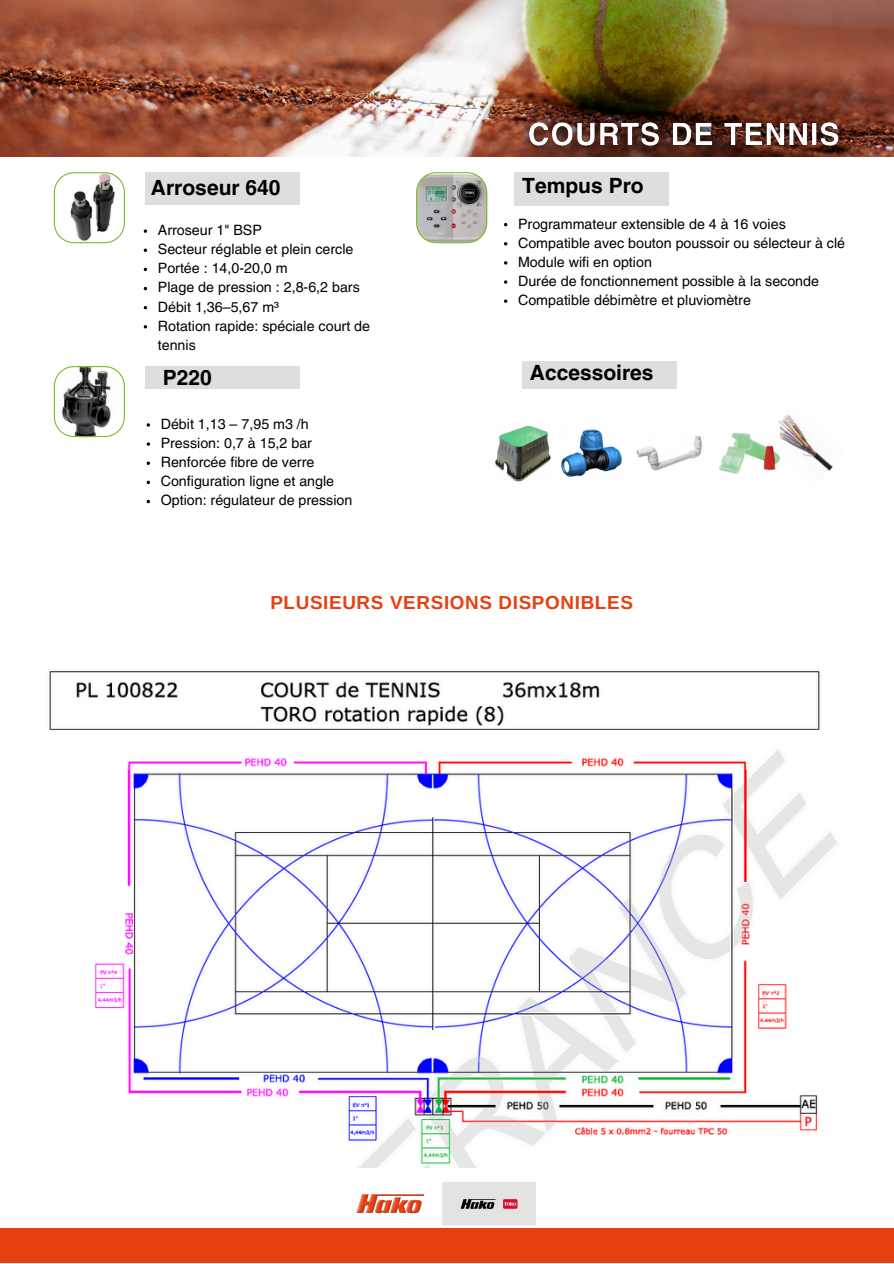
<style>
.page{position:relative;width:894px;height:1264px;background:#fff}
.page>*{position:absolute;margin:0;border:0;box-sizing:border-box;transform-origin:0 0}
.t1{font:700 21px "Helvetica LT Pro";color:#000}
.t2{font:700 18.9px "Arimo";letter-spacing:.035em;color:#e64011}
.t3{font:14.25px/19.2px "Helvetica LT Pro";color:#000}
</style>
<div class="page">
<svg style="left:54px;top:172px;width:71px;height:71px"></svg>
<svg style="left:416px;top:172px;width:71px;height:71px;background:#a9aca4"></svg>
<img style="left:49px;top:671px;width:788px;height:496px">
<img style="left:636px;top:436px;width:67px;height:35px">
<img style="left:561px;top:429px;width:61px;height:48px">
<img style="left:778px;top:414px;width:55px;height:57px">
<img style="left:495px;top:425px;width:56px;height:57px">
<img style="left:719px;top:423px;width:60px;height:51px">
<svg style="left:54px;top:366px;width:71px;height:71px"></svg>
<svg style="left:504px;top:280px;width:3px;height:4px"></svg>
<svg style="left:504px;top:299px;width:3px;height:4px"></svg>
<svg style="left:144px;top:229px;width:3px;height:4px"></svg>
<svg style="left:144px;top:248px;width:3px;height:4px"></svg>
<div style="left:145px;top:172px;width:155px;height:33px;background:#dfdede"></div>
<div style="left:514px;top:172px;width:155px;height:33px;background:#dfdede"></div>
<div style="left:522px;top:361px;width:155px;height:27px;background:#dfdede"></div>
<div style="left:145px;top:366px;width:155px;height:22px;background:#dfdede"></div>
<svg style="left:147px;top:442px;width:3px;height:4px"></svg>
<svg style="left:147px;top:461px;width:3px;height:4px"></svg>
<img style="left:0;top:0;width:893px;height:157px">
<img style="left:521px;top:116px;width:325px;height:41px">
<div style="left:0;top:1228px;width:893px;height:35px;background:#e64011"></div>
<img style="left:356px;top:1182px;width:180px;height:44px">
<p class="t1" style="left:151px;top:180px;width:131px">Arroseur 640</p>
<p class="t1" style="left:522px;top:178px;width:123px">Tempus Pro</p>
<p class="t3" style="left:158px;top:222px;width:105px">Arroseur 1" BSP</p>
<p class="t3" style="left:158px;top:241px;width:197px">Secteur réglable et plein cercle</p>
<p class="t3" style="left:158px;top:260px;width:131px">Portée : 14,0-20,0 m</p>
<p class="t3" style="left:158px;top:279px;width:203px">Plage de pression : 2,8-6,2 bars</p>
<h3 class="t3" style="left:158px;top:298px;width:123px">Débit 1,36–5,67 m³</h3>
<p class="t3" style="left:158px;top:317px;width:214px">Rotation rapide: spéciale court de tennis</p>
<p class="t3" style="left:518px;top:215px;width:269px">Programmateur extensible de 4 à 16 voies</p>
<h2 class="t3" style="left:518px;top:234px;width:328px">Compatible avec bouton poussoir ou sélecteur à clé</h2>
<p class="t3" style="left:518px;top:253px;width:135px">Module wifi en option</p>
<h3 class="t3" style="left:518px;top:273px;width:302px">Durée de fonctionnement possible à la seconde</h3>
<p class="t3" style="left:518px;top:292px;width:234px">Compatible débimètre et pluviomètre</p>
<p class="t1" style="left:163px;top:370px;width:51px">P220</p>
<p class="t1" style="left:529px;top:365px;width:125px">Accessoires</p>
<p class="t3" style="left:161px;top:415px;width:150px">Débit 1,13 – 7,95 m3 /h</p>
<p class="t3" style="left:161px;top:435px;width:153px">Pression: 0,7 à 15,2 bar</p>
<p class="t3" style="left:161px;top:454px;width:155px">Renforcée fibre de verre</p>
<h4 class="t3" style="left:161px;top:473px;width:175px">Configuration ligne et angle</h4>
<p class="t3" style="left:161px;top:492px;width:193px">Option: régulateur de pression</p>
<p class="t2" style="left:270px;top:592px;width:364px">PLUSIEURS VERSIONS DISPONIBLES</p>
</div>
